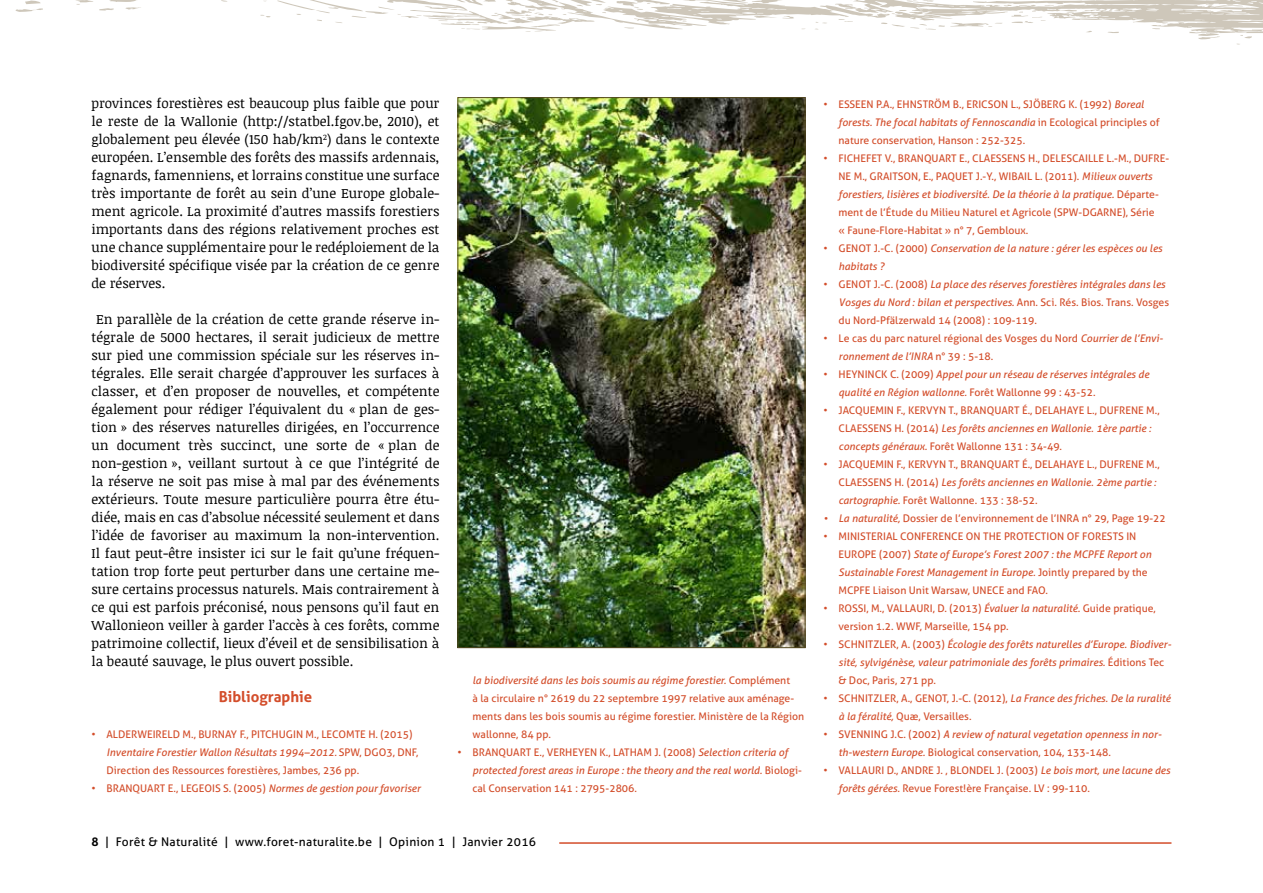
<style>
.page{position:relative;width:1263px;height:893px;background:#fff}
.page>*{position:absolute;margin:0;border:0;box-sizing:border-box;transform-origin:0 0}
.t1{font:700 15px "Aller";color:#d34d2a}
.t2{font:13.5px/18px "Noticia Text";color:#000;text-align:justify}
.t3{font:12px "Aller";letter-spacing:.025em;color:#000}
.t4{font:10.5px/18px "Aller";color:#d34d2a}
.t5{font:italic 10.5px/18px "Aller";color:#d34d2a}
.s1{font-style:italic}
.s2{font-weight:700}
.s3{font-style:normal}
</style>
<div class="page">
<hr style="left:559px;top:842px;width:612px;height:2px;background:#d34d2a">
<img style="left:459px;top:99px;width:344px;height:547px">
<svg style="left:15px;top:0;width:1248px;height:45px"></svg>
<p class="t2" style="left:91px;top:94px;width:349px">provinces forestières est beaucoup plus faible que pour le reste de la Wallonie (http://statbel.fgov.be, 2010), et globalement peu élevée (150 hab/km<sup>2</sup>) dans le contexte européen. L’ensemble des forêts des massifs ardennais, fagnards, famenniens, et lorrains constitue une surface très importante de forêt au sein d’une Europe globale&shy;ment agricole. La proximité d’autres massifs forestiers importants dans des régions relativement proches est une chance supplémentaire pour le redéploiement de la biodiversité spécifique visée par la création de ce genre de réserves.</p>
<p class="t2" style="left:91px;top:310px;width:349px;text-indent:5px">En parallèle de la création de cette grande réserve in&shy;tégrale de 5000 hectares, il serait judicieux de mettre sur pied une commission spéciale sur les réserves in&shy;tégrales. Elle serait chargée d’approuver les surfaces à classer, et d’en proposer de nouvelles, et compétente également pour rédiger l’équivalent du « plan de ges&shy;tion » des réserves naturelles dirigées, en l’occurrence un document très succinct, une sorte de « plan de non-gestion », veillant surtout à ce que l’intégrité de la réserve ne soit pas mise à mal par des événements extérieurs. Toute mesure particulière pourra être étu&shy;diée, mais en cas d’absolue nécessité seulement et dans l’idée de favoriser au maximum la non-intervention.<br>Il faut peut-être insister ici sur le fait qu’une fréquen&shy;tation trop forte peut perturber dans une certaine me&shy;sure certains processus naturels. Mais contrairement à ce qui est parfois préconisé, nous pensons qu’il faut en Wallonieon veiller à garder l’accès à ces forêts, comme patrimoine collectif, lieux d’éveil et de sensibilisation à la beauté sauvage, le plus ouvert possible.</p>
<h1 class="t1" style="left:219px;top:687px;width:95px">Bibliographie</h1>
<p class="t4" style="left:106px;top:725px;width:313px;text-indent:-15px">• ALDERWEIRELD M., BURNAY F., PITCHUGIN M., LECOMTE H. (2015)<br><span class="s1">Inventaire Forestier Wallon Résultats 1994–2012.</span> SPW, DGO3, DNF,<br>Direction des Ressources forestières, Jambes, 236 pp.</p>
<p class="t4" style="left:91px;top:779px;width:331px">• BRANQUART E., LEGEOIS S. (2005) <span class="s1">Normes de gestion pour favoriser</span></p>
<p class="t4" style="left:472px;top:671px;width:333px"><span class="s1">la biodiversité dans les bois soumis au régime forestier.</span> Complément<br>à la circulaire n° 2619 du 22 septembre 1997 relative aux aménage&shy;ments dans les bois soumis au régime forestier. Ministère de la Région wallonne, 84 pp.</p>
<p class="t4" style="left:472px;top:743px;width:331px;text-indent:-15px">• BRANQUART E., VERHEYEN K., LATHAM J. (2008) <span class="s1">Selection criteria of protected forest areas in Europe : the theory and the real world.</span> Biologi&shy;cal Conservation 141 : 2795-2806.</p>
<p class="t3" style="left:91px;top:834px;width:446px"><span class="s2">8</span> | Forêt &amp; Naturalité | www.foret-naturalite.be | Opinion 1 | Janvier 2016</p>
<p class="t4" style="left:838px;top:95px;width:323px;text-indent:-15px">• ESSEEN P.A., EHNSTRÖM B., ERICSON L., SJÖBERG K. (1992) <span class="s1">Boreal forests. The focal habitats of Fennoscandia</span> in Ecological principles of nature conservation, Hanson : 252-325.</p>
<p class="t4" style="left:838px;top:149px;width:332px;text-indent:-15px">• FICHEFET V., BRANQUART E., CLAESSENS H., DELESCAILLE L.-M., DUFRE-NE M., GRAITSON, E., PAQUET J.-Y., WIBAIL L. (2011). <span class="s1">Milieux ouverts forestiers, lisières et biodiversité. De la théorie à la pratique.</span> Départe&shy;ment de l’Étude du Milieu Naturel et Agricole (SPW-DGARNE), Série<br>« Faune-Flore-Habitat » n° 7, Gembloux.</p>
<p class="t5" style="left:838px;top:239px;width:325px;text-indent:-15px"><span class="s3">• GENOT J.-C. (2000)</span> Conservation de la nature : gérer les espèces ou les habitats ?</p>
<p class="t4" style="left:838px;top:275px;width:332px;text-indent:-15px">• GENOT J.-C. (2008) <span class="s1">La place des réserves forestières intégrales dans les<br>Vosges du Nord : bilan et perspectives.</span> Ann. Sci. Rés. Bios. Trans. Vosges du Nord-Pfälzerwald 14 (2008) : 109-119.</p>
<p class="t4" style="left:838px;top:329px;width:326px;text-indent:-15px">• Le cas du parc naturel régional des Vosges du Nord <span class="s1">Courrier de l’Envi&shy;ronnement de l’INRA</span> n° 39 : 5-18.</p>
<p class="t5" style="left:838px;top:365px;width:312px;text-indent:-15px"><span class="s3">• HEYNINCK C. (2009)</span> Appel pour un réseau de réserves intégrales de qualité en Région wallonne. <span class="s3">Forêt Wallonne 99 : 43-52.</span></p>
<p class="t4" style="left:838px;top:401px;width:323px;text-indent:-15px">• JACQUEMIN F., KERVYN T., BRANQUART É., DELAHAYE L., DUFRENE M.,<br>CLAESSENS H. (2014) <span class="s1">Les forêts anciennes en Wallonie. 1ère partie : concepts généraux.</span> Forêt Wallonne 131 : 34-49.</p>
<p class="t4" style="left:838px;top:455px;width:323px;text-indent:-15px">• JACQUEMIN F., KERVYN T., BRANQUART É., DELAHAYE L., DUFRENE M.,<br>CLAESSENS H. (2014) <span class="s1">Les forêts anciennes en Wallonie. 2ème partie : cartographie.</span> Forêt Wallonne. 133 : 38-52.</p>
<p class="t4" style="left:823px;top:509px;width:344px"><span class="s1">• La naturalité,</span> Dossier de l’environnement de l’INRA n° 29, Page 19-22</p>
<p class="t4" style="left:838px;top:527px;width:314px;text-indent:-15px">• MINISTERIAL CONFERENCE ON THE PROTECTION OF FORESTS IN EUROPE (2007) <span class="s1">State of Europe’s Forest 2007 : the MCPFE Report on Sustainable Forest Management in Europe.</span> Jointly prepared by the MCPFE Liaison Unit Warsaw, UNECE and FAO.</p>
<p class="t4" style="left:838px;top:599px;width:319px;text-indent:-15px">• ROSSI, M., VALLAURI, D. (2013) <span class="s1">Évaluer la naturalité.</span> Guide pratique, version 1.2. WWF, Marseille, 154 pp.</p>
<p class="t5" style="left:838px;top:635px;width:334px;text-indent:-15px"><span class="s3">• SCHNITZLER, A. (2003)</span> Écologie des forêts naturelles d’Europe. Biodiver&shy;sité, sylvigénèse, valeur patrimoniale des forêts primaires. <span class="s3">Éditions Tec &amp; Doc, Paris, 271 pp.</span></p>
<p class="t4" style="left:838px;top:689px;width:334px;text-indent:-15px">• SCHNITZLER, A., GENOT, J.-C. (2012), <span class="s1">La France des friches. De la ruralité à la féralité,</span> Quæ, Versailles.</p>
<p class="t5" style="left:838px;top:725px;width:324px;text-indent:-15px"><span class="s3">• SVENNING J.C. (2002)</span> A review of natural vegetation openness in nor&shy;th-western Europe. <span class="s3">Biological conservation, 104, 133-148.</span></p>
<p class="t4" style="left:838px;top:761px;width:333px;text-indent:-15px">• VALLAURI D., ANDRE J. , BLONDEL J. (2003) <span class="s1">Le bois mort, une lacune des forêts gérées.</span> Revue Forest!ère Française. LV : 99-110.</p>
</div>
